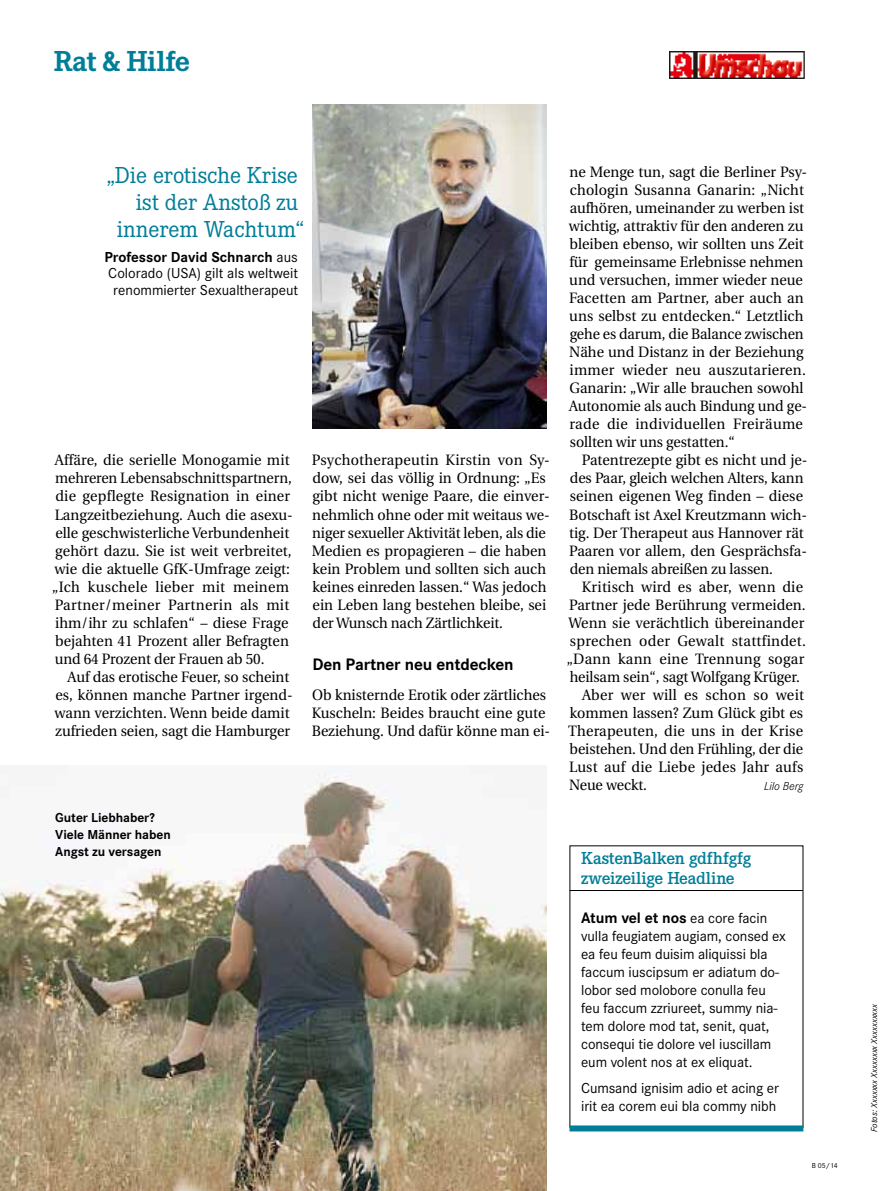
<style>
.page{position:relative;width:893px;height:1191px;background:#fff}
.page>*{position:absolute;margin:0;border:0;box-sizing:border-box;transform-origin:0 0}
.t1{font:700 30px "Corporate E";letter-spacing:-.015em;color:#007e98}
.t2{font:24px/27px "Corporate E";letter-spacing:-.005em;color:#007e98;text-align:right}
.t3{font:600 18px/19.5px "Corporate E";letter-spacing:-.01em;color:#007e98}
.t4{font:700 17.25px "Corporate S";letter-spacing:-.01em;color:#000}
.t5{font:700 15.75px "Corporate S";letter-spacing:-.005em;color:#000}
.t6{font:15px/18px "Utopia";color:#000;scale:.96 1}
.t7{font:15px/18px "Corporate S";letter-spacing:-.005em;color:#000}
.t8{font:15px "Utopia";letter-spacing:.02em;color:#000;scale:.96 1}
.t9{font:15px "Utopia";color:#000;scale:.95 1}
.t10{font:700 13.5px/17px "Corporate S";letter-spacing:-.005em;color:#000}
.t11{font:italic 300 12px "Corporate S";letter-spacing:-.005em;color:#000}
.t12{font:italic 9px "Corporate S";color:#000}
.t13{font:7.5px "Corporate S";color:#000}
.s1{font-weight:700}
.s2{font-weight:400;font-size:15px}
</style>
<div class="page">
<div style="left:569px;top:1125px;width:234px;height:6px;background:#007e98"></div>
<hr style="left:570px;top:890px;width:233px;height:1px;background:#000">
<img style="left:669px;top:51px;width:135px;height:28px">
<img style="left:0;top:765px;width:546px;height:426px">
<img style="left:313px;top:104px;width:233px;height:324px">
<h1 class="t1" style="left:54px;top:44px;width:138px">Rat &amp; Hilfe</h1>
<h2 class="t2" style="left:107px;top:162px;width:199px">„Die erotische Krise ist der Anstoß zu innerem Wachtum“</h2>
<p class="t7" style="left:104px;top:249px;width:195px;line-height:16.5px;text-align:center"><span class="s1">Professor David Schnarch</span> aus<br>Colorado (USA) gilt als weltweit renommierter Sexualtherapeut</p>
<p class="t6" style="left:52px;top:452px;width:252px">Affäre, die serielle Monogamie mit mehreren Lebensabschnittspartnern, die gepflegte Resignation in einer Langzeitbeziehung. Auch die asexu&shy;elle geschwisterliche Verbundenheit gehört dazu. Sie ist weit verbreitet, wie die aktuelle GfK-Umfrage zeigt: „Ich kuschele lieber mit meinem Partner/meiner Partnerin als mit ihm/ihr zu schlafen“ – diese Frage bejahten 41 Prozent aller Befragten und 64 Prozent der Frauen ab 50.</p>
<p class="t6" style="left:54px;top:668px;width:250px;text-indent:13px">Auf das erotische Feuer, so scheint es, können manche Partner irgend&shy;wann verzichten. Wenn beide damit zufrieden seien, sagt die Hamburger</p>
<p class="t6" style="left:312px;top:452px;width:249px">Psychotherapeutin Kirstin von Sy&shy;dow, sei das völlig in Ordnung: „Es gibt nicht wenige Paare, die einver&shy;nehmlich ohne oder mit weitaus we&shy;niger sexueller Aktivität leben, als die Medien es propagieren – die haben kein Problem und sollten sich auch keines einreden lassen.“ Was jedoch ein Leben lang bestehen bleibe, sei der Wunsch nach Zärtlichkeit.</p>
<p class="t4" style="left:312px;top:654px;width:203px">Den Partner neu entdecken</p>
<p class="t6" style="left:312px;top:686px;width:250px">Ob knisternde Erotik oder zärtliches<br>Kuscheln: Beides braucht eine gute<br>Beziehung. Und dafür könne man ei-</p>
<p class="t10" style="left:55px;top:809px;width:117px">Guter Liebhaber?<br>Viele Männer haben<br>Angst zu versagen</p>
<p class="t6" style="left:569px;top:164px;width:250px">ne Menge tun, sagt die Berliner Psy&shy;chologin Susanna Ganarin: „Nicht aufhören, umeinander zu werben ist wichtig, attraktiv für den anderen zu bleiben ebenso, wir sollten uns Zeit für gemeinsame Erlebnisse nehmen und versuchen, immer wieder neue Facetten am Partner, aber auch an uns selbst zu entdecken.“ Letztlich gehe es darum, die Balance zwischen Nähe und Distanz in der Beziehung immer wieder neu auszutarieren.<br>Ganarin: „Wir alle brauchen sowohl Autonomie als auch Bindung und ge&shy;rade die individuellen Freiräume sollten wir uns gestatten.“</p>
<p class="t6" style="left:569px;top:452px;width:250px;text-indent:13px">Patentrezepte gibt es nicht und je&shy;des Paar, gleich welchen Alters, kann seinen eigenen Weg finden – diese Botschaft ist Axel Kreutzmann wich&shy;tig. Der Therapeut aus Hannover rät Paaren vor allem, den Gesprächsfa&shy;den niemals abreißen zu lassen.</p>
<p class="t6" style="left:582px;top:578px;width:232px">Kritisch wird es aber, wenn die</p>
<p class="t6" style="left:569px;top:596px;width:248px">Partner jede Berührung vermeiden.</p>
<p class="t6" style="left:568px;top:614px;width:247px">Wenn sie verächtlich übereinander</p>
<p class="t8" style="left:570px;top:632px;width:247px">sprechen oder Gewalt stattfindet.</p>
<p class="t8" style="left:566px;top:650px;width:249px">„Dann kann eine Trennung sogar</p>
<p class="t9" style="left:570px;top:668px;width:244px">heilsam sein“, sagt Wolfgang Krüger.</p>
<p class="t8" style="left:582px;top:686px;width:233px">Aber wer will es schon so weit</p>
<p class="t6" style="left:570px;top:704px;width:245px">kommen lassen? Zum Glück gibt es</p>
<p class="t6" style="left:568px;top:722px;width:246px">Therapeuten, die uns in der Krise</p>
<p class="t9" style="left:570px;top:740px;width:247px">beistehen. Und den Frühling, der die</p>
<p class="t6" style="left:569px;top:758px;width:245px">Lust auf die Liebe jedes Jahr aufs</p>
<p class="t9" style="left:569px;top:776px;width:83px">Neue weckt.</p>
<p class="t11" style="left:764px;top:779px;width:41px">Lilo Berg</p>
<p class="t3" style="left:581px;top:848px;width:172px">KastenBalken gdfhfgfg zweizeilige Headline</p>
<p class="t5" style="left:581px;top:908px;width:188px">Atum vel et nos <span class="s2">ea core facin</span></p>
<p class="t7" style="left:581px;top:927px;width:206px">vulla feugiatem augiam, consed ex ea feu feum duisim aliquissi bla faccum iuscipsum er adiatum do&shy;lobor sed molobore conulla feu feu faccum zzriureet, summy nia&shy;tem dolore mod tat, senit, quat, consequi tie dolore vel iuscillam eum volent nos at ex eliquat.</p>
<p class="t7" style="left:581px;top:1079px;width:199px">Cumsand ignisim adio et acing er irit ea corem eui bla commy nibh</p>
<p class="t13" style="left:812px;top:1161px;width:27px">B 05/14</p>
<p class="t12" style="left:869px;top:1131px;width:130px;rotate:-90deg">Fotos: Xxxxxxx Xxxxxxxx Xxxxxxxxxx</p>
</div>
